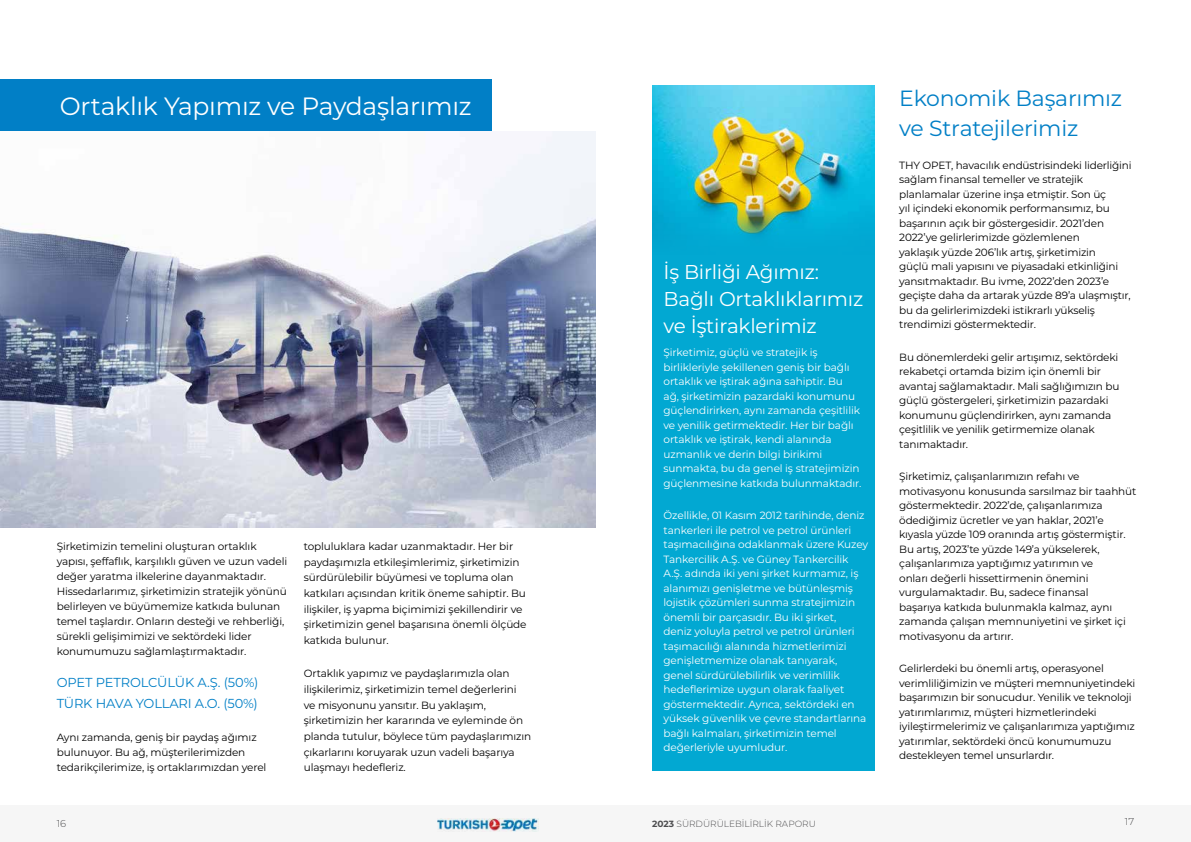
<style>
.page{position:relative;width:1191px;height:842px;background:#fff}
.page>*{position:absolute;margin:0;border:0;box-sizing:border-box;transform-origin:0 0}
.t1{font:25px "Montserrat";letter-spacing:-.01em;color:#fff}
.t2{font:22px/30px "Montserrat";letter-spacing:-.01em;color:#017fc6}
.t3{font:20px/27px "Montserrat";letter-spacing:-.01em;color:#fff}
.t4{font:13px/20.9px "Montserrat";letter-spacing:-.01em;color:#017fc6}
.t5{font:10.5px/14.5px "Montserrat";letter-spacing:-.015em;color:#000}
.t6{font:10.5px/14.5px "Montserrat";letter-spacing:-.01em;color:#fff}
.t7{font:300 10px "Montserrat";color:#4d4d4f}
.t8{font:300 9px "Montserrat";color:#4d4d4f}
.s1{font-weight:700}
</style>
<div class="page">
<div style="left:0;top:805px;width:1190px;height:37px;background:#f6f6f6"></div>
<img style="left:438px;top:818px;width:100px;height:13px">
<img style="left:652px;top:85px;width:222px;height:116px">
<div style="left:652px;top:201px;width:222px;height:570px;background:#02a8d2"></div>
<div style="left:0;top:79px;width:491px;height:53px;background:#017fc6"></div>
<img style="left:0;top:132px;width:595px;height:396px">
<h1 class="t1" style="left:60px;top:89px;width:413px">Ortaklık Yapımız ve Paydaşlarımız</h1>
<h2 class="t2" style="left:899px;top:83px;width:224px">Ekonomik Başarımız ve Stratejilerimiz</h2>
<p class="t5" style="left:899px;top:157px;width:234px">THY OPET, havacılık endüstrisindeki liderliğini sağlam finansal temeller ve stratejik planlamalar üzerine inşa etmiştir. Son üç<br>yıl içindeki ekonomik performansımız, bu başarının açık bir göstergesidir. 2021’den 2022’ye gelirlerimizde gözlemlenen<br>yaklaşık yüzde 206’lık artış, şirketimizin<br>güçlü mali yapısını ve piyasadaki etkinliğini yansıtmaktadır. Bu ivme, 2022’den 2023’e geçişte daha da artarak yüzde 89’a ulaşmıştır, bu da gelirlerimizdeki istikrarlı yükseliş trendimizi göstermektedir.</p>
<p class="t5" style="left:899px;top:349px;width:222px">Bu dönemlerdeki gelir artışımız, sektördeki rekabetçi ortamda bizim için önemli bir avantaj sağlamaktadır. Mali sağlığımızın bu güçlü göstergeleri, şirketimizin pazardaki konumunu güçlendirirken, aynı zamanda çeşitlilik ve yenilik getirmemize olanak tanımaktadır.</p>
<p class="t5" style="left:899px;top:469px;width:239px">Şirketimiz, çalışanlarımızın refahı ve motivasyonu konusunda sarsılmaz bir taahhüt göstermektedir. 2022’de, çalışanlarımıza ödediğimiz ücretler ve yan haklar, 2021’e kıyasla yüzde 109 oranında artış göstermiştir.<br>Bu artış, 2023’te yüzde 149’a yükselerek, çalışanlarımıza yaptığımız yatırımın ve<br>onları değerli hissettirmenin önemini vurgulamaktadır. Bu, sadece finansal<br>başarıya katkıda bulunmakla kalmaz, aynı zamanda çalışan memnuniyetini ve şirket içi motivasyonu da artırır.</p>
<p class="t5" style="left:899px;top:661px;width:237px">Gelirlerdeki bu önemli artış, operasyonel verimliliğimizin ve müşteri memnuniyetindeki başarımızın bir sonucudur. Yenilik ve teknoloji yatırımlarımız, müşteri hizmetlerindeki iyileştirmelerimiz ve çalışanlarımıza yaptığımız yatırımlar, sektördeki öncü konumumuzu destekleyen temel unsurlardır.</p>
<h3 class="t3" style="left:663px;top:258px;width:201px">İş Birliği Ağımız:<br>Bağlı Ortaklıklarımız ve İştiraklerimiz</h3>
<p class="t6" style="left:663px;top:345px;width:199px">Şirketimiz, güçlü ve stratejik iş birlikleriyle şekillenen geniş bir bağlı ortaklık ve iştirak ağına sahiptir. Bu<br>ağ, şirketimizin pazardaki konumunu güçlendirirken, aynı zamanda çeşitlilik ve yenilik getirmektedir. Her bir bağlı ortaklık ve iştirak, kendi alanında uzmanlık ve derin bilgi birikimi sunmakta, bu da genel iş stratejimizin güçlenmesine katkıda bulunmaktadır.</p>
<p class="t6" style="left:663px;top:508px;width:206px">Özellikle, 01 Kasım 2012 tarihinde, deniz tankerleri ile petrol ve petrol ürünleri taşımacılığına odaklanmak üzere Kuzey Tankercilik A.Ş. ve Güney Tankercilik A.Ş. adında iki yeni şirket kurmamız, iş alanımızı genişletme ve bütünleşmiş lojistik çözümleri sunma stratejimizin önemli bir parçasıdır. Bu iki şirket,<br>deniz yoluyla petrol ve petrol ürünleri taşımacılığı alanında hizmetlerimizi genişletmemize olanak tanıyarak, genel sürdürülebilirlik ve verimlilik hedeflerimize uygun olarak faaliyet göstermektedir. Ayrıca, sektördeki en yüksek güvenlik ve çevre standartlarına bağlı kalmaları, şirketimizin temel değerleriyle uyumludur.</p>
<p class="t5" style="left:57px;top:539px;width:232px;line-height:14.9px">Şirketimizin temelini oluşturan ortaklık yapısı, şeffaflık, karşılıklı güven ve uzun vadeli değer yaratma ilkelerine dayanmaktadır.<br>Hissedarlarımız, şirketimizin stratejik yönünü belirleyen ve büyümemize katkıda bulunan temel taşlardır. Onların desteği ve rehberliği, sürekli gelişimimizi ve sektördeki lider konumumuzu sağlamlaştırmaktadır.</p>
<p class="t4" style="left:57px;top:672px;width:203px">OPET PETROLCÜLÜK A.Ş. (50%)<br>TÜRK HAVA YOLLARI A.O. (50%)</p>
<p class="t5" style="left:57px;top:730px;width:211px;line-height:14.9px">Aynı zamanda, geniş bir paydaş ağımız bulunuyor. Bu ağ, müşterilerimizden tedarikçilerimize, iş ortaklarımızdan yerel</p>
<p class="t5" style="left:304px;top:538px;width:224px;line-height:15.6px">topluluklara kadar uzanmaktadır. Her bir paydaşımızla etkileşimlerimiz, şirketimizin sürdürülebilir büyümesi ve topluma olan katkıları açısından kritik öneme sahiptir. Bu ilişkiler, iş yapma biçimimizi şekillendirir ve şirketimizin genel başarısına önemli ölçüde katkıda bulunur.</p>
<p class="t5" style="left:304px;top:665px;width:229px;line-height:15.6px">Ortaklık yapımız ve paydaşlarımızla olan ilişkilerimiz, şirketimizin temel değerlerini<br>ve misyonunu yansıtır. Bu yaklaşım, şirketimizin her kararında ve eyleminde ön planda tutulur, böylece tüm paydaşlarımızın çıkarlarını koruyarak uzun vadeli başarıya ulaşmayı hedefleriz.</p>
<p class="t7" style="left:57px;top:817px;width:11px">16</p>
<p class="t8" style="left:652px;top:818px;width:165px"><span class="s1">2023</span> SÜRDÜRÜLEBİLİRLİK RAPORU</p>
<p class="t7" style="left:1125px;top:815px;width:11px">17</p>
</div>
